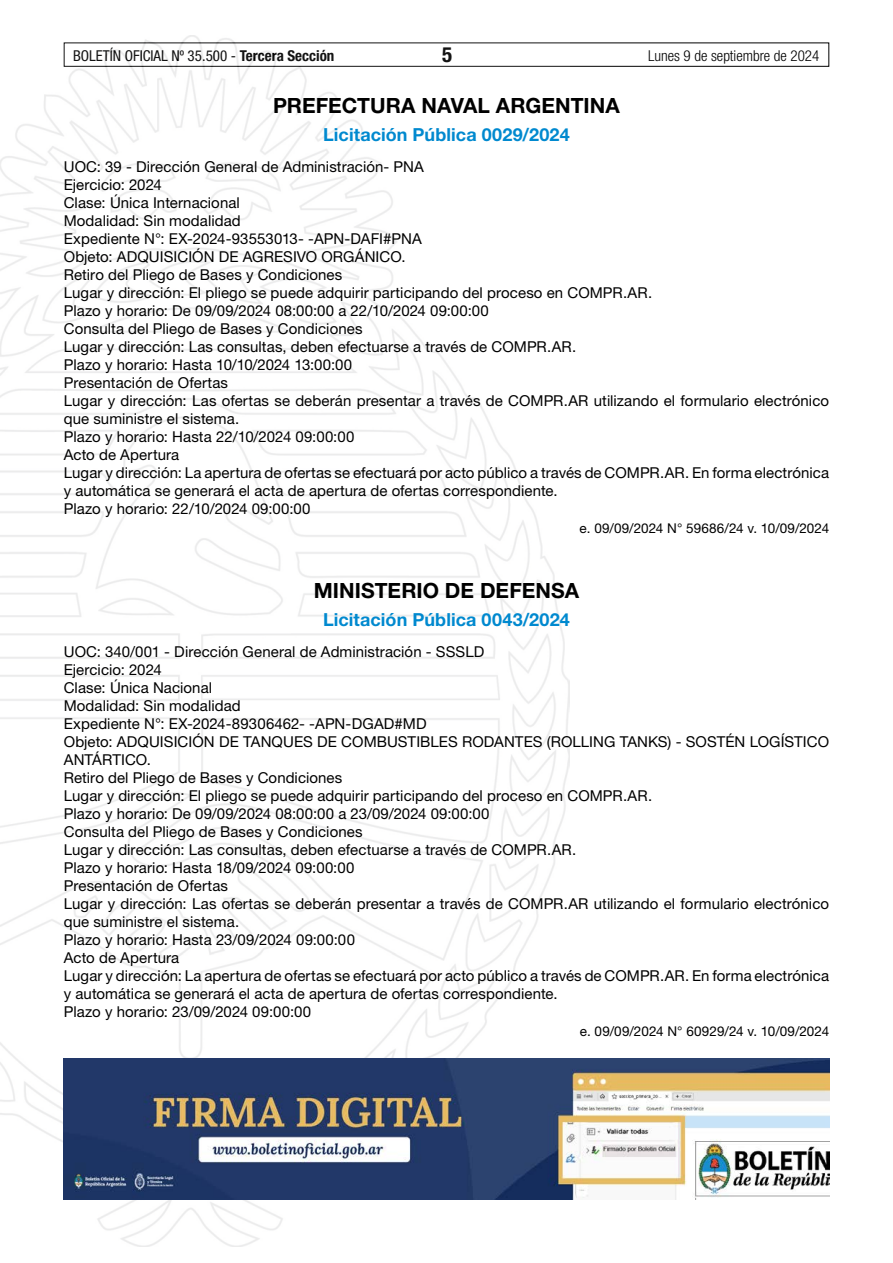
<style>
.page{position:relative;width:893px;height:1263px;background:#fff}
.page>*{position:absolute;margin:0;border:0;box-sizing:border-box;transform-origin:0 0}
.t1{font:700 21px "Helvetica Neue LT Std";letter-spacing:.005em;color:#000}
.t2{font:700 condensed 21px "Helvetica Neue LT Std";color:#000}
.t3{font:700 18px "Helvetica Neue LT Std";letter-spacing:.005em;color:#0089cf}
.t4{font:15px/18px "Helvetica Neue LT Std";letter-spacing:.005em;color:#000}
.t5{font:condensed 15px "Helvetica Neue LT Std";color:#000}
.t6{font:300 condensed 15px "Helvetica Neue LT Std";color:#000}
.t7{font:13.5px "Helvetica Neue LT Std";letter-spacing:.01em;color:#000}
.s1{font-weight:700}
</style>
<div class="page">
<div style="left:64px;top:43px;width:765px;height:24px;border:1px solid #000"></div>
<img style="left:0;top:35px;width:569px;height:1211px">
<img style="left:64px;top:1059px;width:765px;height:140px">
<p class="t5" style="left:73px;top:47px;width:263px">BOLETÍN OFICIAL Nº 35.500 - <span class="s1">Tercera Sección</span></p>
<h1 class="t2" style="left:442px;top:42px;width:12px">5</h1>
<p class="t6" style="left:648px;top:47px;width:173px">Lunes 9 de septiembre de 2024</p>
<h1 class="t1" style="left:273px;top:92px;width:348px">PREFECTURA NAVAL ARGENTINA</h1>
<p class="t3" style="left:323px;top:123px;width:248px">Licitación Pública 0029/2024</p>
<p class="t4" style="left:64px;top:157px;width:767px">UOC: 39 - Dirección General de Administración- PNA<br>Ejercicio: 2024<br>Clase: Única Internacional<br>Modalidad: Sin modalidad<br>Expediente N°: EX-2024-93553013- -APN-DAFI#PNA<br>Objeto: ADQUISICIÓN DE AGRESIVO ORGÁNICO.<br>Retiro del Pliego de Bases y Condiciones<br>Lugar y dirección: El pliego se puede adquirir participando del proceso en COMPR.AR.<br>Plazo y horario: De 09/09/2024 08:00:00 a 22/10/2024 09:00:00<br>Consulta del Pliego de Bases y Condiciones<br>Lugar y dirección: Las consultas, deben efectuarse a través de COMPR.AR.<br>Plazo y horario: Hasta 10/10/2024 13:00:00<br>Presentación de Ofertas<br>Lugar y dirección: Las ofertas se deberán presentar a través de COMPR.AR utilizando el formulario electrónico que suministre el sistema.<br>Plazo y horario: Hasta 22/10/2024 09:00:00<br>Acto de Apertura<br>Lugar y dirección: La apertura de ofertas se efectuará por acto público a través de COMPR.AR. En forma electrónica y automática se generará el acta de apertura de ofertas correspondiente.<br>Plazo y horario: 22/10/2024 09:00:00</p>
<p class="t7" style="left:580px;top:520px;width:251px">e. 09/09/2024 N° 59686/24 v. 10/09/2024</p>
<h1 class="t1" style="left:314px;top:578px;width:267px">MINISTERIO DE DEFENSA</h1>
<p class="t3" style="left:323px;top:609px;width:248px">Licitación Pública 0043/2024</p>
<p class="t4" style="left:64px;top:642px;width:767px">UOC: 340/001 - Dirección General de Administración - SSSLD<br>Ejercicio: 2024<br>Clase: Única Nacional<br>Modalidad: Sin modalidad<br>Expediente N°: EX-2024-89306462- -APN-DGAD#MD<br>Objeto: ADQUISICIÓN DE TANQUES DE COMBUSTIBLES RODANTES (ROLLING TANKS) - SOSTÉN LOGÍSTICO ANTÁRTICO.<br>Retiro del Pliego de Bases y Condiciones<br>Lugar y dirección: El pliego se puede adquirir participando del proceso en COMPR.AR.<br>Plazo y horario: De 09/09/2024 08:00:00 a 23/09/2024 09:00:00<br>Consulta del Pliego de Bases y Condiciones<br>Lugar y dirección: Las consultas, deben efectuarse a través de COMPR.AR.<br>Plazo y horario: Hasta 18/09/2024 09:00:00<br>Presentación de Ofertas<br>Lugar y dirección: Las ofertas se deberán presentar a través de COMPR.AR utilizando el formulario electrónico que suministre el sistema.<br>Plazo y horario: Hasta 23/09/2024 09:00:00<br>Acto de Apertura<br>Lugar y dirección: La apertura de ofertas se efectuará por acto público a través de COMPR.AR. En forma electrónica y automática se generará el acta de apertura de ofertas correspondiente.<br>Plazo y horario: 23/09/2024 09:00:00</p>
<p class="t7" style="left:580px;top:1023px;width:251px">e. 09/09/2024 N° 60929/24 v. 10/09/2024</p>
</div>
